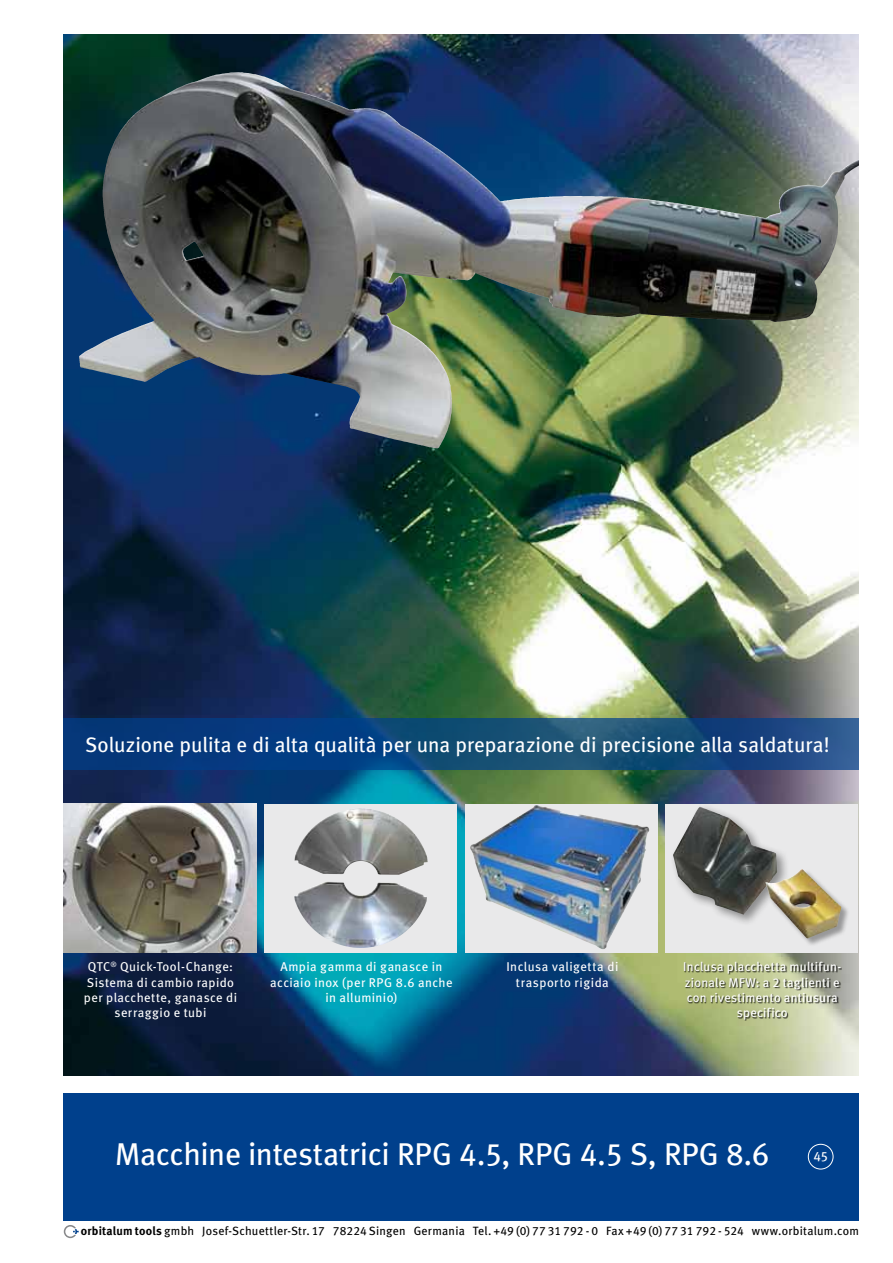
<style>
.page{position:relative;width:893px;height:1263px;background:#fff}
.page>*{position:absolute;margin:0;border:0;box-sizing:border-box;transform-origin:0 0}
.t1{font:31.5px "Meta Book LF";letter-spacing:-.005em;color:#fff}
.t2{font:21px "Meta Book LF";color:#fff}
.t3{font:13.5px "Meta Book LF";color:#fff}
.t4{font:12.75px/15.3px "Meta Book LF";letter-spacing:.03em;color:#fff;text-align:center}
.t5{font:12px "Meta Book LF";letter-spacing:.015em;color:#000}
.s1{font-family:"Meta Bold LF"}
</style>
<div class="page">
<div style="left:64px;top:1093px;width:795px;height:127px;background:#00408c"></div>
<svg style="left:64px;top:1225px;width:15px;height:13px"></svg>
<div style="left:808px;top:1144px;width:25px;height:25px;border:1px solid #fff;border-radius:50%"></div>
<img style="left:64px;top:34px;width:795px;height:1042px">
<img style="left:144px;top:72px;width:94px;height:35px">
<svg style="left:64px;top:719px;width:795px;height:51px;background:#10457c"></svg>
<img style="left:64px;top:804px;width:192px;height:148px">
<svg style="left:265px;top:804px;width:192px;height:148px;background:#bfc1c2"></svg>
<img style="left:322px;top:808px;width:37px;height:12px">
<svg style="left:466px;top:804px;width:192px;height:148px;background:#d1d4d8"></svg>
<img style="left:470px;top:805px;width:158px;height:144px">
<div style="left:665px;top:804px;width:193px;height:148px;background:#e9e9ea"></div>
<div style="left:670px;top:804px;width:120px;height:122px;background:#000;opacity:.4"></div>
<img style="left:673px;top:806px;width:104px;height:109px">
<div style="left:685px;top:962px;width:157px;height:59px;background:#000;opacity:.75"></div>
<div style="left:765px;top:869px;width:85px;height:77px;background:#000;opacity:.35"></div>
<img style="left:765px;top:869px;width:76px;height:69px">
<h2 class="t2" style="left:85px;top:731px;width:746px">Soluzione pulita e di alta qualità per una preparazione di precisione alla saldatura!</h2>
<p class="t4" style="left:84px;top:959px;width:155px">QTC<sup>®</sup> Quick-Tool-Change:<br>Sistema di cambio rapido per placchette, ganasce di serraggio e tubi</p>
<p class="t4" style="left:270px;top:959px;width:184px">Ampia gamma di ganasce in acciaio inox (per RPG 8.6 anche in alluminio)</p>
<p class="t4" style="left:506px;top:959px;width:114px">Inclusa valigetta di trasporto rigida</p>
<p class="t4" style="left:683px;top:959px;width:159px">Inclusa placchetta multifun&shy;zionale MFW: a 2 taglienti e con rivestimento antiusura specifico</p>
<h1 class="t1" style="left:115px;top:1134px;width:656px">Macchine intestatrici RPG 4.5, RPG 4.5 S, RPG 8.6</h1>
<p class="t3" style="left:813px;top:1148px;width:16px">45</p>
<p class="t5" style="left:81px;top:1223px;width:780px"><span class="s1">orbitalum tools</span> gmbh Josef-Schuettler-Str. 17 78224 Singen Germania Tel. +49 (0) 77 31 792 - 0 Fax +49 (0) 77 31 792 - 524 www.orbitalum.com</p>
</div>
